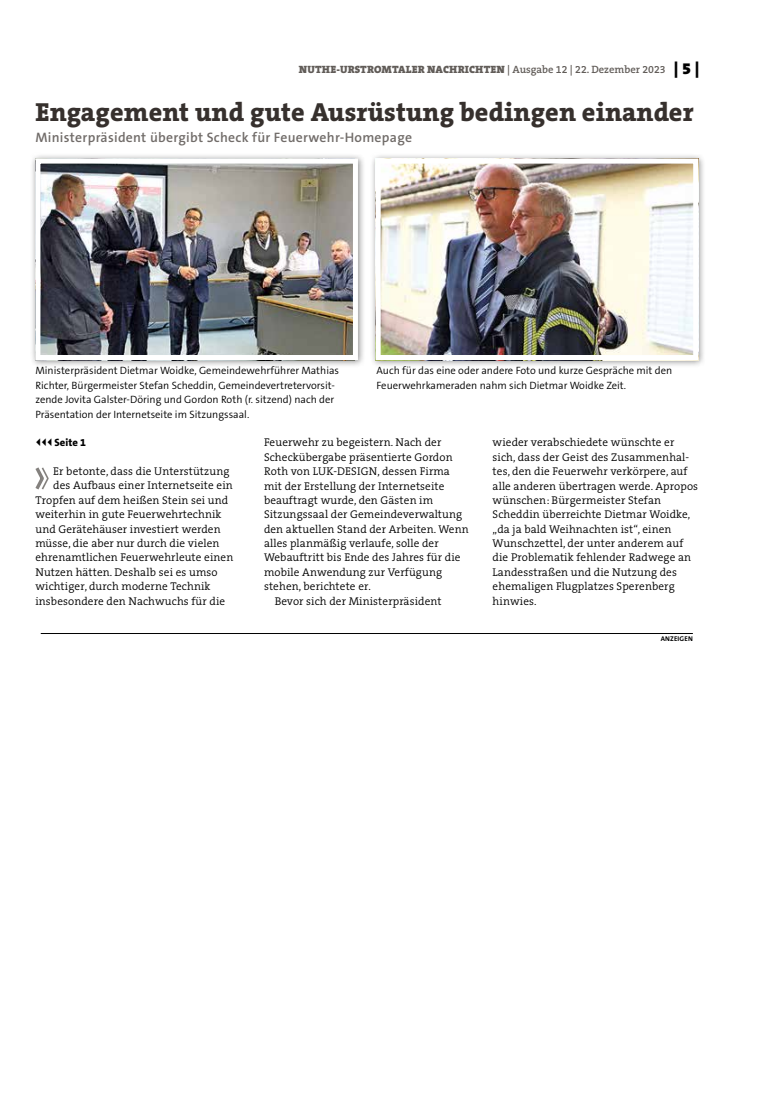
<style>
.page{position:relative;width:762px;height:1117px;background:#fff}
.page>*{position:absolute;margin:0;border:0;box-sizing:border-box;transform-origin:0 0}
.t1{font:800 26.25px "The Serif B W8";letter-spacing:.005em;color:#36302d}
.t2{font:600 13.75px "The Sans B W6";letter-spacing:.02em;color:#716c69}
.t3{font:300 11.25px/14.4px "The Serif B W4";letter-spacing:.01em;color:#000}
.t4{font:300 10.62px/14.4px "The Sans B W4";color:#000}
.t5{font:900 10.62px "The Serif B W9";letter-spacing:.015em;color:#615c58}
.t6{font:800 10.62px "The Sans B W8";color:#000}
.t7{font:700 6.88px "The Sans B W7";letter-spacing:.025em;color:#000}
.s1{font-family:"The Serif B W6";font-weight:600}
.s2{font-size:16.25px;color:#000}
</style>
<div class="page">
<svg style="left:35px;top:467px;width:14px;height:23px"></svg>
<div style="left:30px;top:153px;width:336px;height:215px;background:#000;opacity:.45"></div>
<img style="left:41px;top:164px;width:311px;height:190px">
<div style="left:35px;top:158px;width:323px;height:202px;border:5px solid #fff"></div>
<div style="left:370px;top:153px;width:336px;height:215px;background:#000;opacity:.45"></div>
<img style="left:382px;top:164px;width:310px;height:190px">
<div style="left:376px;top:158px;width:322px;height:202px;border:5px solid #fff"></div>
<hr style="left:41px;top:633px;width:652px;height:1px;background:#000">
<p class="t5" style="left:299px;top:63px;width:402px">NUTHE-URSTROMTALER NACHRICHTEN <span class="s1">| Ausgabe 12 | 22. Dezember 2023</span> <span class="s2">| 5 |</span></p>
<h1 class="t1" style="left:35px;top:94px;width:660px">Engagement und gute Ausrüstung bedingen einander</h1>
<p class="t2" style="left:35px;top:128px;width:378px">Ministerpräsident übergibt Scheck für Feuerwehr-Homepage</p>
<p class="t4" style="left:35px;top:363px;width:305px">Ministerpräsident Dietmar Woidke, Gemeindewehrführer Mathias Richter, Bürgermeister Stefan Scheddin, Gemeindevertretervorsit&shy;zende Jovita Galster-Döring und Gordon Roth (r. sitzend) nach der Präsentation der Internetseite im Sitzungssaal.</p>
<p class="t4" style="left:376px;top:363px;width:297px">Auch für das eine oder andere Foto und kurze Gespräche mit den<br>Feuerwehrkameraden nahm sich Dietmar Woidke Zeit.</p>
<p class="t6" style="left:55px;top:436px;width:33px">Seite 1</p>
<p class="t3" style="left:53px;top:464px;width:178px">Er betonte, dass die Unterstützung</p>
<p class="t3" style="left:53px;top:478px;width:181px">des Aufbaus einer Internetseite ein</p>
<p class="t3" style="left:35px;top:493px;width:194px">Tropfen auf dem heißen Stein sei und</p>
<p class="t3" style="left:35px;top:507px;width:188px">weiterhin in gute Feuerwehrtechnik</p>
<p class="t3" style="left:35px;top:521px;width:187px">und Gerätehäuser investiert werden</p>
<p class="t3" style="left:35px;top:536px;width:186px">müsse, die aber nur durch die vielen</p>
<p class="t3" style="left:35px;top:550px;width:199px">ehrenamtlichen Feuerwehrleute einen</p>
<p class="t3" style="left:35px;top:564px;width:184px">Nutzen hätten. Deshalb sei es umso</p>
<p class="t3" style="left:35px;top:579px;width:177px">wichtiger, durch moderne Technik</p>
<p class="t3" style="left:35px;top:593px;width:191px">insbesondere den Nachwuchs für die</p>
<p class="t3" style="left:264px;top:435px;width:179px">Feuerwehr zu begeistern. Nach der</p>
<p class="t3" style="left:264px;top:449px;width:190px">Scheckübergabe präsentierte Gordon</p>
<p class="t3" style="left:264px;top:464px;width:187px">Roth von LUK-DESIGN, dessen Firma</p>
<p class="t3" style="left:264px;top:478px;width:182px">mit der Erstellung der Internetseite</p>
<p class="t3" style="left:264px;top:493px;width:171px">beauftragt wurde, den Gästen im</p>
<p class="t3" style="left:264px;top:507px;width:200px">Sitzungssaal der Gemeindeverwaltung</p>
<p class="t3" style="left:264px;top:521px;width:206px">den aktuellen Stand der Arbeiten. Wenn</p>
<p class="t3" style="left:264px;top:536px;width:176px">alles planmäßig verlaufe, solle der</p>
<p class="t3" style="left:264px;top:550px;width:198px">Webauftritt bis Ende des Jahres für die</p>
<p class="t3" style="left:264px;top:564px;width:180px">mobile Anwendung zur Verfügung</p>
<p class="t3" style="left:264px;top:579px;width:108px">stehen, berichtete er.</p>
<p class="t3" style="left:275px;top:593px;width:168px">Bevor sich der Ministerpräsident</p>
<p class="t3" style="left:493px;top:435px;width:207px">wieder verabschiedete wünschte er sich, dass der Geist des Zusammenhal&shy;tes, den die Feuerwehr verkörpere, auf alle anderen übertragen werde. Apropos wünschen: Bürgermeister Stefan Scheddin überreichte Dietmar Woidke, „da ja bald Weihnachten ist“, einen Wunschzettel, der unter anderem auf die Problematik fehlender Radwege an Landesstraßen und die Nutzung des ehemaligen Flugplatzes Sperenberg hinwies.</p>
<p class="t7" style="left:661px;top:634px;width:33px">ANZEIGEN</p>
</div>
